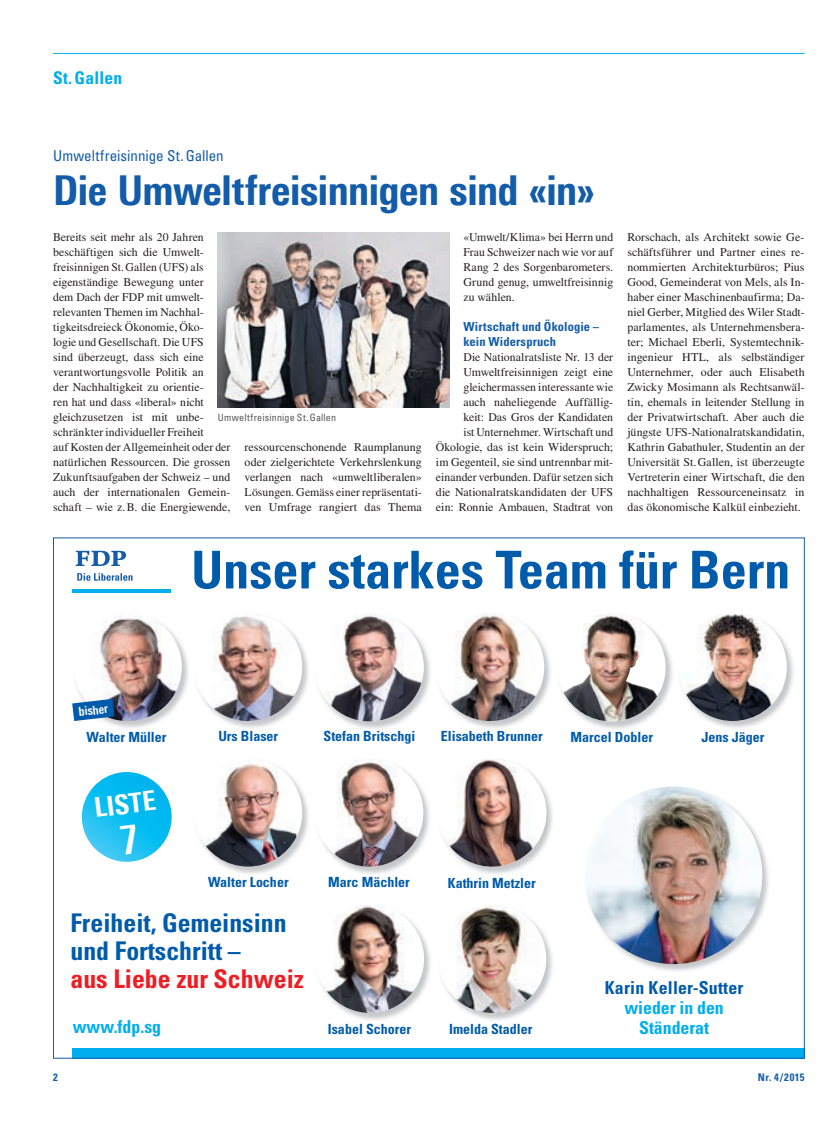
<style>
.page{position:relative;width:833px;height:1134px;background:#fff}
.page>*{position:absolute;margin:0;border:0;box-sizing:border-box;transform-origin:0 0}
.t1{font:700 condensed 52.12px "Univers";color:#015bab}
.t2{font:800 41.25px "Linotype Univers 720 Cn";letter-spacing:-.01em;color:#135ca9}
.t3{font:800 27.25px "Linotype Univers 720 Cn";color:#fff}
.t4{font:700 condensed 25.75px/28px "Univers";color:#015bab}
.t5{font:700 condensed 25.75px "Univers";color:#ee1d23}
.t6{font:700 condensed 17.88px "Univers";letter-spacing:-.005em;color:#00aeef}
.t7{font:700 condensed 17.88px "Univers";letter-spacing:.01em;color:#015bab}
.t8{font:700 condensed 17.5px "Univers LT Std";letter-spacing:.01em;color:#00aeef}
.t9{font:condensed 15px "Univers LT Std";color:#135ca9}
.t10{font:700 condensed 14px "Univers";color:#015bab}
.t11{font:700 condensed 12.5px/15px "Univers LT Std";letter-spacing:.01em;color:#135ca9}
.t12{font:700 12.5px "Linotype Univers 620 Cn";color:#fff}
.t13{font:11.88px/15px "Times LT Std";color:#231f20;text-align:justify}
.t14{font:700 condensed 10.62px "Univers LT Std";letter-spacing:.05em;color:#135ca9}
.t15{font:condensed 10px "Univers LT Std";letter-spacing:.02em;color:#57585a}
</style>
<div class="page">
<hr style="left:53px;top:53px;width:751px;height:1px;background:#00aeef">
<hr style="left:72px;top:589px;width:99px;height:3px;background:#00aeef">
<svg style="left:76px;top:551px;width:56px;height:30px"></svg>
<div style="left:72px;top:1049px;width:732px;height:9px;background:#00aeef"></div>
<img style="left:586px;top:795px;width:183px;height:176px">
<img style="left:585px;top:786px;width:177px;height:178px;border-radius:89px">
<img style="left:321px;top:915px;width:109px;height:105px">
<img style="left:316px;top:905px;width:108px;height:108px;border-radius:54px">
<img style="left:442px;top:915px;width:110px;height:105px">
<img style="left:438px;top:905px;width:108px;height:108px;border-radius:54px">
<img style="left:442px;top:766px;width:110px;height:108px">
<img style="left:438px;top:758px;width:108px;height:109px;border-radius:54px">
<img style="left:346px;top:792px;width:83px;height:82px">
<img style="left:319px;top:760px;width:104px;height:107px">
<img style="left:225px;top:782px;width:83px;height:92px">
<div style="left:194px;top:758px;width:108px;height:109px;background:#fff;border-radius:50%"></div>
<img style="left:198px;top:764px;width:98px;height:103px">
<img style="left:319px;top:621px;width:111px;height:108px">
<img style="left:315px;top:613px;width:108px;height:108px;border-radius:54px">
<img style="left:561px;top:634px;width:111px;height:95px">
<div style="left:557px;top:613px;width:108px;height:108px;background:#fff;border-radius:50%"></div>
<img style="left:563px;top:613px;width:94px;height:108px">
<img style="left:710px;top:640px;width:83px;height:88px">
<img style="left:681px;top:614px;width:102px;height:107px">
<img style="left:198px;top:623px;width:110px;height:105px">
<img style="left:194px;top:613px;width:108px;height:108px;border-radius:54px">
<img style="left:77px;top:622px;width:111px;height:106px">
<img style="left:74px;top:613px;width:108px;height:108px;border-radius:54px">
<img style="left:440px;top:623px;width:110px;height:105px">
<img style="left:436px;top:613px;width:108px;height:108px;border-radius:54px">
<svg style="left:72px;top:699px;width:42px;height:22px"></svg>
<img style="left:218px;top:233px;width:231px;height:174px">
<svg style="left:82px;top:772px;width:90px;height:90px"></svg>
<h3 class="t8" style="left:53px;top:67px;width:70px">St.Gallen</h3>
<p class="t9" style="left:53px;top:147px;width:172px">Umweltfreisinnige St.Gallen</p>
<h2 class="t2" style="left:53px;top:166px;width:543px">Die Umweltfreisinnigen sind «in»</h2>
<p class="t13" style="left:53px;top:229px;width:179px;text-align:left">Bereits seit mehr als 20 Jahren beschäftigen sich die Umwelt&shy;freisinnigen St.Gallen (UFS) als eigenständige Bewegung unter<br>dem Dach der FDP mit umwelt&shy;relevanten Themen im Nachhal&shy;tigkeitsdreieck Ökonomie, Öko-<br>logie und Gesellschaft. Die UFS<br>sind überzeugt, dass sich eine verantwortungsvolle Politik an<br>der Nachhaltigkeit zu orientie-<br>ren hat und dass «liberal» nicht gleichzusetzen ist mit unbe&shy;schränkter individueller Freiheit<br>auf Kosten der Allgemeinheit oder der natürlichen Ressourcen. Die grossen<br>Zukunftsaufgaben der Schweiz – und auch der internationalen Gemein&shy;schaft – wie z.B. die Energiewende,</p>
<p class="t13" style="left:627px;top:229px;width:179px">Rorschach, als Architekt sowie Ge&shy;schäftsführer und Partner eines re&shy;nommierten Architekturbüros; Pius Good, Gemeinderat von Mels, als In&shy;haber einer Maschinenbaufirma; Da&shy;niel Gerber, Mitglied des Wiler Stadt&shy;parlamentes, als Unternehmensbera&shy;ter; Michael Eberli, Systemtechnik&shy;ingenieur HTL, als selbständiger Unternehmer, oder auch Elisabeth Zwicky Mosimann als Rechtsanwäl&shy;tin, ehemals in leitender Stellung in der Privatwirtschaft. Aber auch die jüngste UFS-Nationalratskandidatin, Kathrin Gabathuler, Studentin an der Universität St.Gallen, ist überzeugte Vertreterin einer Wirtschaft, die den nachhaltigen Ressourceneinsatz in das ökonomische Kalkül einbezieht.</p>
<h1 class="t1" style="left:191px;top:538px;width:600px">Unser starkes Team für Bern</h1>
<p class="t13" style="left:463px;top:229px;width:151px">«Umwelt/Klima» bei Herrn und Frau Schweizer nach wie vor auf Rang 2 des Sorgenbarometers.<br>Grund genug, umweltfreisinnig zu wählen.</p>
<p class="t11" style="left:463px;top:318px;width:137px">Wirtschaft und Ökologie – kein Widerspruch</p>
<p class="t13" style="left:436px;top:349px;width:179px;text-align:right">Die Nationalratsliste Nr. 13 der Umweltfreisinnigen zeigt eine gleichermassen interessante wie<br>auch naheliegende Auffällig-<br>keit: Das Gros der Kandidaten<br>ist Unternehmer. Wirtschaft und Ökologie, das ist kein Widerspruch; im Gegenteil, sie sind untrennbar mit&shy;einander verbunden. Dafür setzen sich die Nationalratskandidaten der UFS ein: Ronnie Ambauen, Stadtrat von</p>
<p class="t15" style="left:218px;top:411px;width:120px">Umweltfreisinnige St.Gallen</p>
<p class="t13" style="left:244px;top:439px;width:179px">ressourcenschonende Raumplanung oder zielgerichtete Verkehrslenkung verlangen nach «umweltliberalen» Lösungen. Gemäss einer repräsentati&shy;ven Umfrage rangiert das Thema</p>
<p class="t12" style="left:78px;top:704px;width:31px;rotate:-7deg">bisher</p>
<p class="t10" style="left:87px;top:728px;width:81px">Walter Müller</p>
<p class="t10" style="left:218px;top:728px;width:61px">Urs Blaser</p>
<p class="t10" style="left:323px;top:728px;width:93px">Stefan Britschgi</p>
<p class="t10" style="left:441px;top:728px;width:103px">Elisabeth Brunner</p>
<p class="t10" style="left:570px;top:728px;width:84px">Marcel Dobler</p>
<p class="t10" style="left:701px;top:728px;width:64px">Jens Jäger</p>
<h3 class="t3" style="left:92px;top:791px;width:64px;rotate:-7deg">LISTE</h3>
<p class="t10" style="left:208px;top:874px;width:82px">Walter Locher</p>
<p class="t10" style="left:328px;top:874px;width:83px">Marc Mächler</p>
<p class="t10" style="left:448px;top:874px;width:89px">Kathrin Metzler</p>
<h3 class="t4" style="left:70px;top:908px;width:218px">Freiheit, Gemeinsinn und Fortschritt –</h3>
<h3 class="t5" style="left:70px;top:962px;width:235px">aus Liebe zur Schweiz</h3>
<h3 class="t7" style="left:605px;top:977px;width:140px">Karin Keller-Sutter</h3>
<h3 class="t6" style="left:624px;top:997px;width:101px">wieder in den</h3>
<h3 class="t6" style="left:73px;top:1016px;width:90px">www.fdp.sg</h3>
<p class="t10" style="left:328px;top:1021px;width:85px">Isabel Schorer</p>
<p class="t10" style="left:449px;top:1021px;width:85px">Imelda Stadler</p>
<h3 class="t6" style="left:639px;top:1017px;width:71px">Ständerat</h3>
<p class="t14" style="left:53px;top:1070px;width:6px">2</p>
<p class="t14" style="left:758px;top:1070px;width:48px">Nr. 4/2015</p>
</div>
